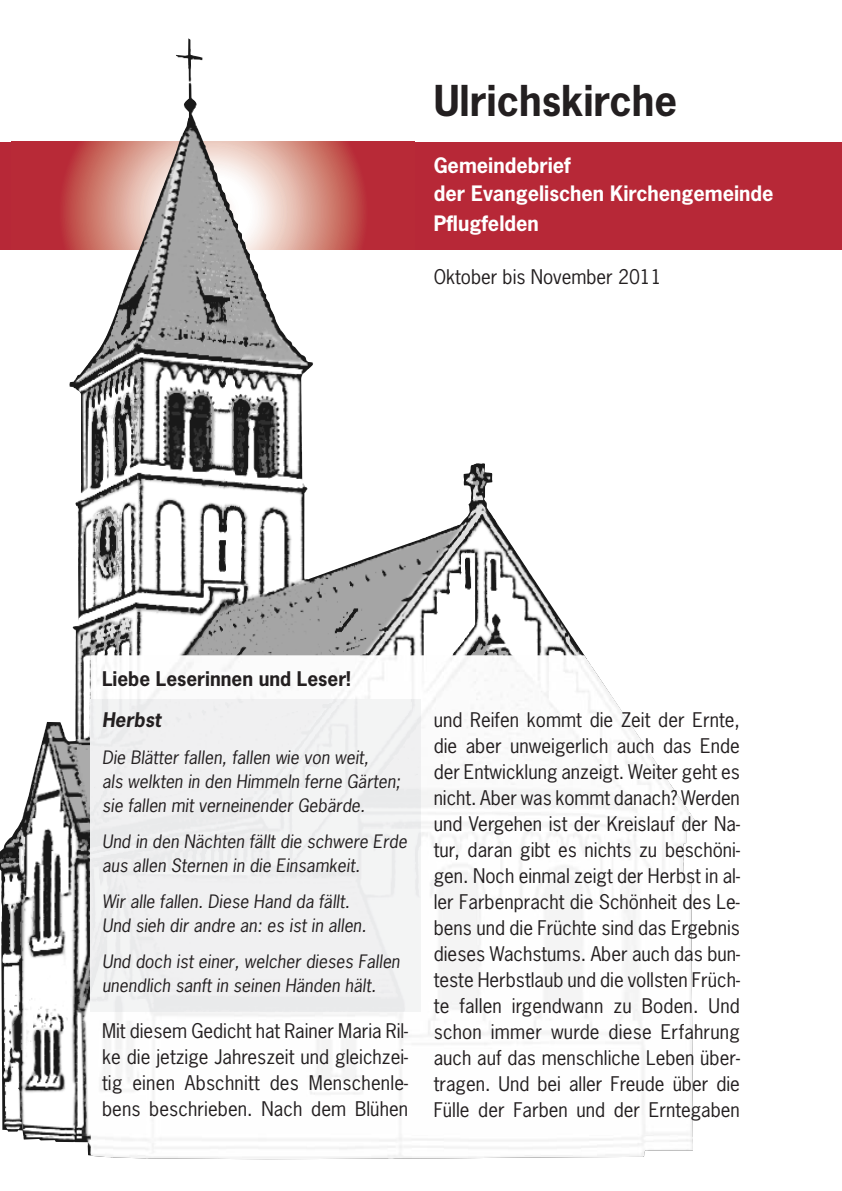
<style>
.page{position:relative;width:842px;height:1191px;background:#fff}
.page>*{position:absolute;margin:0;border:0;box-sizing:border-box;transform-origin:0 0}
.t1{font:700 40px "News Gothic";color:#231f20}
.t2{font:700 20px/28px "News Gothic";color:#fff}
.t3{font:19px/26px "News Gothic";color:#231f20;text-align:justify}
.t4{font:700 19px/40px "News Gothic";color:#231f20}
.t5{font:17.4px/24px "News Gothic";letter-spacing:.005em;color:#231f20}
</style>
<div class="page">
<div style="left:0;top:142px;width:842px;height:107px;background:#b72837"></div>
<img style="left:0;top:38px;width:694px;height:1118px">
<img style="left:91px;top:655px;width:603px;height:504px">
<div style="left:91px;top:700px;width:329px;height:311px;background:#f0f0f1"></div>
<h1 class="t1" style="left:434px;top:85px;width:245px">Ulrichskirche</h1>
<p class="t2" style="left:434px;top:153px;width:341px">Gemeindebrief<br>der Evangelischen Kirchengemeinde</p>
<p class="t2" style="left:434px;top:211px;width:107px">Pflugfelden</p>
<p class="t3" style="left:434px;top:265px;width:230px">Oktober bis November 2011</p>
<p class="t4" style="left:102px;top:661px;width:250px">Liebe Leserinnen und Leser!<br>Herbst</p>
<p class="t5" style="left:102px;top:746px;width:302px">Die Blätter fallen, fallen wie von weit,<br>als welkten in den Himmeln ferne Gärten; sie fallen mit verneinender Gebärde.</p>
<p class="t5" style="left:102px;top:830px;width:308px">Und in den Nächten fällt die schwere Erde aus allen Sternen in die Einsamkeit.</p>
<p class="t5" style="left:102px;top:890px;width:268px">Wir alle fallen. Diese Hand da fällt.<br>Und sieh dir andre an: es ist in allen.</p>
<p class="t5" style="left:102px;top:950px;width:301px">Und doch ist einer, welcher dieses Fallen unendlich sanft in seinen Händen hält.</p>
<p class="t3" style="left:102px;top:1019px;width:308px">Mit diesem Gedicht hat Rainer Maria Ril&shy;ke die jetzige Jahreszeit und gleichzei&shy;tig einen Abschnitt des Menschenle&shy;bens beschrieben. Nach dem Blühen</p>
<p class="t3" style="left:434px;top:708px;width:308px">und Reifen kommt die Zeit der Ernte, die aber unweigerlich auch das Ende der Entwicklung anzeigt. Weiter geht es nicht. Aber was kommt danach? Werden und Vergehen ist der Kreislauf der Na&shy;tur, daran gibt es nichts zu beschöni&shy;gen. Noch einmal zeigt der Herbst in al&shy;ler Farbenpracht die Schönheit des Le&shy;bens und die Früchte sind das Ergebnis dieses Wachstums. Aber auch das bun&shy;teste Herbstlaub und die vollsten Früch&shy;te fallen irgendwann zu Boden. Und schon immer wurde diese Erfahrung auch auf das menschliche Leben über&shy;tragen. Und bei aller Freude über die Fülle der Farben und der Erntegaben</p>
</div>
